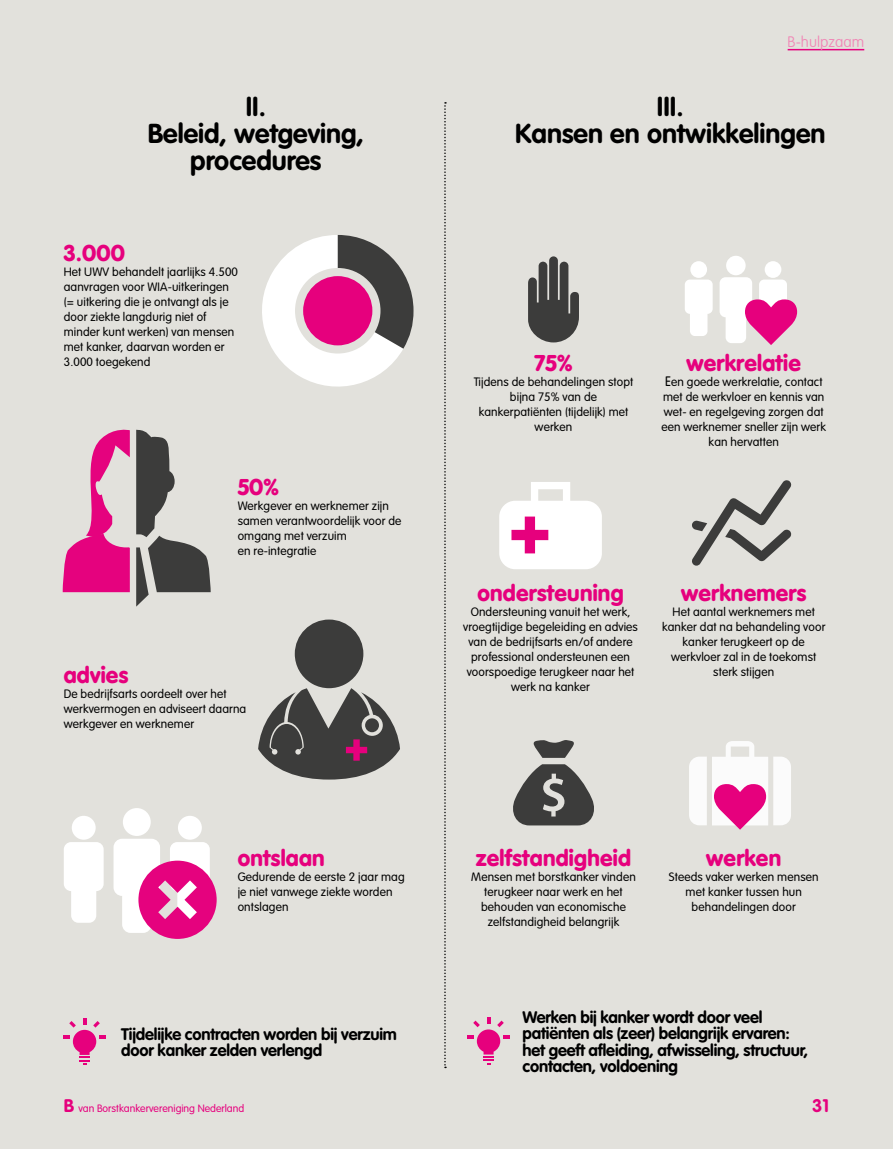
<style>
.page{position:relative;width:893px;height:1149px;background:#fff}
.page>*{position:absolute;margin:0;border:0;box-sizing:border-box;transform-origin:0 0}
.t1{font:700 27px/27px "VAG Rounded";color:#000;text-align:center}
.t2{font:900 22.5px "VAG Rounded";letter-spacing:.01em;color:#e6007d}
.t3{font:700 18px "VAG Rounded";color:#e5027e}
.t4{font:700 16.5px/16.5px "VAG Rounded";letter-spacing:-.01em;color:#000}
.t5{font:100 15px "VAG Rounded";color:#f088b6}
.t6{font:300 12px/15px "VAG Rounded";letter-spacing:.01em;color:#000;text-align:center}
.t7{font:300 10.5px "VAG Rounded";color:#e6007d}
.s1{font-weight:700;font-size:18px}
.s2{font-size:13.5px}
</style>
<div class="page">
<div style="left:0;top:0;width:893px;height:1148px;background:#e2e1dc"></div>
<hr style="left:788px;top:49px;width:76px;height:1px;background:#e5027e">
<svg style="left:528px;top:256px;width:51px;height:86px"></svg>
<svg style="left:692px;top:480px;width:100px;height:85px"></svg>
<svg style="left:444px;top:102px;width:2px;height:965px"></svg>
<svg style="left:468px;top:1017px;width:42px;height:47px"></svg>
<svg style="left:64px;top:1018px;width:42px;height:46px"></svg>
<svg style="left:136px;top:429px;width:75px;height:177px"></svg>
<svg style="left:63px;top:429px;width:67px;height:163px"></svg>
<div style="left:726px;top:256px;width:20px;height:19px;background:#fff;border-radius:50%"></div>
<div style="left:765px;top:261px;width:16px;height:17px;background:#fff;border-radius:50%"></div>
<svg style="left:685px;top:279px;width:28px;height:57px"></svg>
<div style="left:690px;top:261px;width:17px;height:17px;background:#fff;border-radius:50%"></div>
<svg style="left:720px;top:277px;width:77px;height:68px"></svg>
<svg style="left:513px;top:740px;width:81px;height:85px"></svg>
<svg style="left:689px;top:741px;width:102px;height:88px"></svg>
<svg style="left:499px;top:482px;width:103px;height:87px"></svg>
<div style="left:123px;top:807px;width:28px;height:28px;background:#fff;border-radius:50%"></div>
<div style="left:178px;top:815px;width:24px;height:24px;background:#fff;border-radius:50%"></div>
<svg style="left:64px;top:842px;width:40px;height:80px"></svg>
<div style="left:72px;top:815px;width:24px;height:24px;background:#fff;border-radius:50%"></div>
<svg style="left:114px;top:838px;width:103px;height:100px"></svg>
<svg style="left:262px;top:235px;width:151px;height:152px"></svg>
<div style="left:295px;top:268px;width:85px;height:85px;background:#e2e1dc;border-radius:50%"></div>
<div style="left:303px;top:276px;width:69px;height:69px;background:#e6007d;border-radius:50%"></div>
<svg style="left:258px;top:619px;width:142px;height:160px"></svg>
<h1 class="t1" style="left:148px;top:92px;width:218px">II.<br>Beleid, wetgeving, procedures</h1>
<h2 class="t2" style="left:64px;top:239px;width:63px">3.000</h2>
<p class="t6" style="left:64px;top:264px;width:176px;text-align:left">Het UWV behandelt jaarlijks 4.500 aanvragen voor WIA-uitkeringen (= uitkering die je ontvangt als je door ziekte langdurig niet of minder kunt werken) van mensen met kanker, daarvan worden er<br>3.000 toegekend</p>
<h2 class="t2" style="left:238px;top:473px;width:43px">50%</h2>
<p class="t6" style="left:238px;top:498px;width:165px;text-align:left">Werkgever en werknemer zijn samen verantwoordelijk voor de omgang met verzuim<br>en re-integratie</p>
<h2 class="t2" style="left:64px;top:661px;width:66px">advies</h2>
<p class="t6" style="left:64px;top:685px;width:184px;text-align:left">De bedrijfsarts oordeelt over het werkvermogen en adviseert daarna werkgever en werknemer</p>
<h2 class="t2" style="left:238px;top:844px;width:89px">ontslaan</h2>
<p class="t6" style="left:238px;top:869px;width:168px;text-align:left">Gedurende de eerste 2 jaar mag je niet vanwege ziekte worden ontslagen</p>
<h3 class="t4" style="left:121px;top:1025px;width:277px">Tijdelijke contracten worden bij verzuim door kanker zelden verlengd</h3>
<p class="t7" style="left:64px;top:1101px;width:182px"><span class="s1">B</span> van Borstkankervereniging Nederland</p>
<p class="t5" style="left:788px;top:33px;width:78px">B-hulpzaam</p>
<p class="t5" style="left:732px;top:33px;width:120px">xxxxxxx xxxxxx xxx</p>
<h1 class="t1" style="left:515px;top:92px;width:312px">III.<br>Kansen en ontwikkelingen</h1>
<h2 class="t2" style="left:535px;top:349px;width:39px">75%</h2>
<p class="t6" style="left:474px;top:374px;width:161px">Tijdens de behandelingen stopt bijna 75% van de kankerpatiënten (tijdelijk) met werken</p>
<h2 class="t2" style="left:687px;top:349px;width:116px">werkrelatie</h2>
<p class="t6" style="left:661px;top:374px;width:166px"><span class="s2">E</span>en goede werkrelatie, contact met de werkvloer en kennis van wet- en regelgeving zorgen dat een werknemer sneller zijn werk kan hervatten</p>
<h2 class="t2" style="left:477px;top:579px;width:148px">ondersteuning</h2>
<p class="t6" style="left:463px;top:604px;width:176px">Ondersteuning vanuit het werk, vroegtijdige begeleiding en advies van de bedrijfsarts en/of andere professional ondersteunen een voorspoedige terugkeer naar het werk na kanker</p>
<h2 class="t2" style="left:681px;top:579px;width:127px">werknemers</h2>
<p class="t6" style="left:662px;top:604px;width:165px">Het aantal werknemers met kanker dat na behandeling voor kanker terugkeert op de werkvloer zal in de toekomst sterk stijgen</p>
<h2 class="t2" style="left:476px;top:844px;width:156px">zelfstandigheid</h2>
<p class="t6" style="left:471px;top:869px;width:166px">Mensen met borstkanker vinden terugkeer naar werk en het behouden van economische zelfstandigheid belangrijk</p>
<h2 class="t2" style="left:706px;top:844px;width:76px">werken</h2>
<p class="t6" style="left:669px;top:869px;width:151px">Steeds vaker werken mensen met kanker tussen hun behandelingen door</p>
<h3 class="t4" style="left:522px;top:1008px;width:287px">Werken bij kanker wordt door veel patiënten als (zeer) belangrijk ervaren: het geeft afleiding, afwisseling, structuur, contacten, voldoening</h3>
<h3 class="t3" style="left:812px;top:1094px;width:18px">31</h3>
</div>
